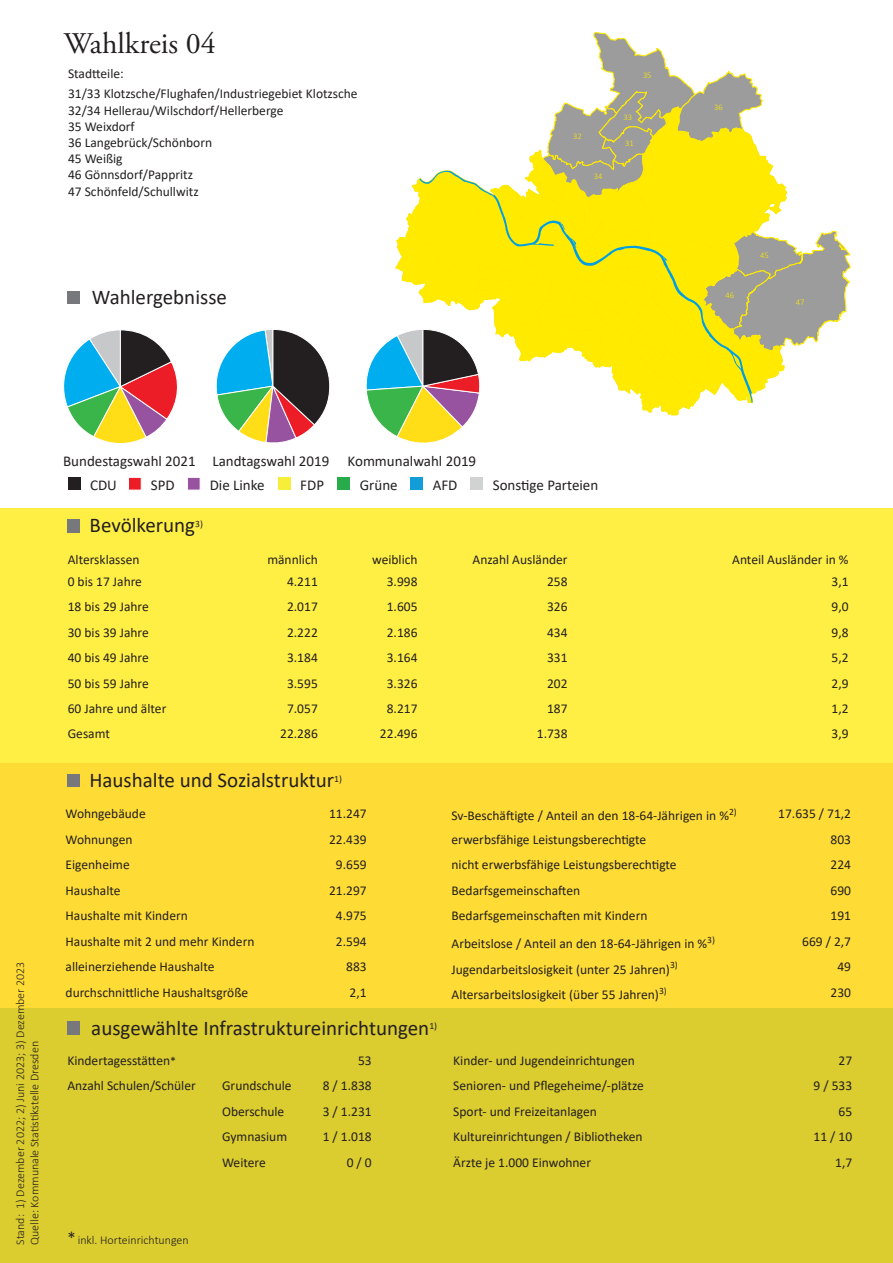
<style>
.page{position:relative;width:893px;height:1263px;background:#fff}
.page>*{position:absolute;margin:0;border:0;box-sizing:border-box;transform-origin:0 0}
.t1{font:30px "Adobe Garamond Pro";color:#231f20}
.t2{font:21px "Calibri";color:#231f20}
.t3{font:15px "Calibri";color:#231f20}
.t4{font:13.5px "Calibri";color:#231f20}
.t5{font:300 12px "Calibri";color:#231f20}
.t6{font:300 8.55px "Calibri";color:#ffea00}
.s1{font-size:12px}
.s2{font-size:18px}
</style>
<div class="page">
<div style="left:0;top:763px;width:893px;height:245px;background:#ffdc35"></div>
<div style="left:67px;top:774px;width:13px;height:13px;background:#76787b"></div>
<div style="left:0;top:508px;width:893px;height:255px;background:#ffef44"></div>
<div style="left:0;top:1008px;width:893px;height:255px;background:#dbcc2f"></div>
<div style="left:67px;top:1021px;width:13px;height:13px;background:#76787b"></div>
<div style="left:67px;top:519px;width:13px;height:13px;background:#76787b"></div>
<div style="left:67px;top:291px;width:13px;height:13px;background:#76787b"></div>
<div style="left:68px;top:477px;width:12px;height:13px;background:#231f20"></div>
<div style="left:187px;top:477px;width:13px;height:13px;background:#9752a0;border:1px solid #fff"></div>
<div style="left:128px;top:477px;width:13px;height:13px;background:#ec1d26;border:1px solid #fff"></div>
<div style="left:337px;top:477px;width:13px;height:13px;background:#28ab4a"></div>
<div style="left:410px;top:477px;width:13px;height:13px;background:#129dd9"></div>
<div style="left:278px;top:477px;width:13px;height:13px;background:#f6ee39"></div>
<div style="left:470px;top:477px;width:13px;height:13px;background:#d1d2d2"></div>
<svg style="left:63px;top:330px;width:115px;height:114px"></svg>
<svg style="left:216px;top:329px;width:114px;height:114px"></svg>
<svg style="left:366px;top:32px;width:485px;height:411px"></svg>
<p class="t1" style="left:64px;top:25px;width:154px">Wahlkreis 04</p>
<p class="t4" style="left:68px;top:64px;width:57px">Stadtteile:</p>
<p class="t4" style="left:68px;top:85px;width:291px">31/33 Klotzsche/Flughafen/Industriegebiet Klotzsche</p>
<p class="t4" style="left:68px;top:101px;width:217px">32/34 Hellerau/Wilschdorf/Hellerberge</p>
<p class="t4" style="left:68px;top:117px;width:68px">35 Weixdorf</p>
<p class="t4" style="left:68px;top:133px;width:146px">36 Langebrück/Schönborn</p>
<p class="t4" style="left:68px;top:149px;width:56px">45 Weißig</p>
<p class="t4" style="left:68px;top:166px;width:127px">46 Gönnsdorf/Pappritz</p>
<p class="t4" style="left:68px;top:182px;width:132px">47 Schönfeld/Schullwitz</p>
<p class="t2" style="left:92px;top:282px;width:137px">Wahlergebnisse</p>
<p class="t6" style="left:573px;top:131px;width:10px">32</p>
<p class="t6" style="left:594px;top:171px;width:10px">34</p>
<p class="t6" style="left:643px;top:70px;width:10px">35</p>
<p class="t6" style="left:624px;top:111px;width:10px">33</p>
<p class="t6" style="left:625px;top:138px;width:10px">31</p>
<p class="t6" style="left:714px;top:102px;width:10px">36</p>
<p class="t6" style="left:725px;top:290px;width:10px">46</p>
<p class="t6" style="left:760px;top:249px;width:10px">45</p>
<p class="t6" style="left:796px;top:297px;width:10px">47</p>
<p class="t5" style="left:13px;top:1245px;width:285px;rotate:-90deg">Stand: 1) Dezember 2022; 2) Juni 2023; 3) Dezember 2023</p>
<p class="t5" style="left:27px;top:1245px;width:205px;rotate:-90deg">Quelle: Kommunale Statistikstelle Dresden</p>
<p class="t3" style="left:63px;top:451px;width:134px">Bundestagswahl 2021</p>
<p class="t3" style="left:212px;top:451px;width:118px">Landtagswahl 2019</p>
<p class="t3" style="left:348px;top:450px;width:130px">Kommunalwahl 2019</p>
<p class="t3" style="left:90px;top:474px;width:28px">CDU</p>
<p class="t3" style="left:151px;top:474px;width:25px">SPD</p>
<p class="t3" style="left:210px;top:474px;width:56px">Die Linke</p>
<p class="t3" style="left:300px;top:474px;width:25px">FDP</p>
<p class="t3" style="left:360px;top:474px;width:39px">Grüne</p>
<p class="t3" style="left:433px;top:474px;width:26px">AFD</p>
<p class="t3" style="left:493px;top:474px;width:107px">Sonstige Parteien</p>
<p class="t2" style="left:90px;top:511px;width:115px">Bevölkerung<sup>3)</sup></p>
<p class="t4" style="left:68px;top:550px;width:73px">Altersklassen</p>
<p class="t4" style="left:267px;top:550px;width:52px">männlich</p>
<p class="t4" style="left:372px;top:550px;width:47px">weiblich</p>
<p class="t4" style="left:473px;top:550px;width:97px">Anzahl Ausländer</p>
<p class="t4" style="left:732px;top:550px;width:118px">Anteil Ausländer in %</p>
<p class="t4" style="left:68px;top:572px;width:76px">0 bis 17 Jahre</p>
<p class="t4" style="left:287px;top:572px;width:32px">4.211</p>
<p class="t4" style="left:387px;top:572px;width:32px">3.998</p>
<p class="t4" style="left:547px;top:572px;width:22px">258</p>
<p class="t4" style="left:832px;top:572px;width:19px">3,1</p>
<p class="t4" style="left:68px;top:597px;width:83px">18 bis 29 Jahre</p>
<p class="t4" style="left:287px;top:597px;width:32px">2.017</p>
<p class="t4" style="left:387px;top:597px;width:32px">1.605</p>
<p class="t4" style="left:547px;top:597px;width:22px">326</p>
<p class="t4" style="left:832px;top:597px;width:19px">9,0</p>
<p class="t4" style="left:68px;top:623px;width:83px">30 bis 39 Jahre</p>
<p class="t4" style="left:287px;top:623px;width:32px">2.222</p>
<p class="t4" style="left:387px;top:623px;width:32px">2.186</p>
<p class="t4" style="left:547px;top:623px;width:22px">434</p>
<p class="t4" style="left:832px;top:623px;width:19px">9,8</p>
<p class="t4" style="left:68px;top:648px;width:83px">40 bis 49 Jahre</p>
<p class="t4" style="left:287px;top:648px;width:32px">3.184</p>
<p class="t4" style="left:387px;top:648px;width:32px">3.164</p>
<p class="t4" style="left:547px;top:648px;width:22px">331</p>
<p class="t4" style="left:832px;top:648px;width:19px">5,2</p>
<p class="t4" style="left:68px;top:674px;width:83px">50 bis 59 Jahre</p>
<p class="t4" style="left:287px;top:674px;width:32px">3.595</p>
<p class="t4" style="left:387px;top:674px;width:32px">3.326</p>
<p class="t4" style="left:547px;top:674px;width:22px">202</p>
<p class="t4" style="left:832px;top:674px;width:19px">2,9</p>
<p class="t4" style="left:68px;top:699px;width:100px">60 Jahre und älter</p>
<p class="t4" style="left:287px;top:699px;width:32px">7.057</p>
<p class="t4" style="left:387px;top:699px;width:32px">8.217</p>
<p class="t4" style="left:547px;top:699px;width:22px">187</p>
<p class="t4" style="left:832px;top:699px;width:19px">1,2</p>
<p class="t4" style="left:68px;top:724px;width:44px">Gesamt</p>
<p class="t4" style="left:280px;top:724px;width:39px">22.286</p>
<p class="t4" style="left:380px;top:724px;width:39px">22.496</p>
<p class="t4" style="left:537px;top:724px;width:32px">1.738</p>
<p class="t4" style="left:832px;top:724px;width:19px">3,9</p>
<p class="t2" style="left:89px;top:765px;width:254px">Haushalte und Sozialstruktur<sup>1)</sup></p>
<p class="t4" style="left:66px;top:804px;width:82px">Wohngebäude</p>
<p class="t4" style="left:329px;top:804px;width:39px">11.247</p>
<p class="t4" style="left:451px;top:806px;width:287px">Sv-Beschäftigte / Anteil an den 18-64-Jährigen in %<sup>2)</sup></p>
<p class="t4" style="left:778px;top:804px;width:74px">17.635 / 71,2</p>
<p class="t4" style="left:66px;top:830px;width:68px">Wohnungen</p>
<p class="t4" style="left:329px;top:830px;width:39px">22.439</p>
<p class="t4" style="left:451px;top:830px;width:196px">erwerbsfähige Leistungsberechtigte</p>
<p class="t4" style="left:831px;top:830px;width:22px">803</p>
<p class="t4" style="left:66px;top:855px;width:66px">Eigenheime</p>
<p class="t4" style="left:336px;top:855px;width:32px">9.659</p>
<p class="t4" style="left:451px;top:855px;width:227px">nicht erwerbsfähige Leistungsberechtigte</p>
<p class="t4" style="left:831px;top:855px;width:22px">224</p>
<p class="t4" style="left:66px;top:881px;width:57px">Haushalte</p>
<p class="t4" style="left:329px;top:881px;width:39px">21.297</p>
<p class="t4" style="left:451px;top:881px;width:130px">Bedarfsgemeinschaften</p>
<p class="t4" style="left:831px;top:881px;width:22px">690</p>
<p class="t4" style="left:66px;top:906px;width:124px">Haushalte mit Kindern</p>
<p class="t4" style="left:336px;top:906px;width:32px">4.975</p>
<p class="t4" style="left:451px;top:906px;width:197px">Bedarfsgemeinschaften mit Kindern</p>
<p class="t4" style="left:831px;top:906px;width:22px">191</p>
<p class="t4" style="left:66px;top:932px;width:190px">Haushalte mit 2 und mehr Kindern</p>
<p class="t4" style="left:336px;top:932px;width:32px">2.594</p>
<p class="t4" style="left:451px;top:934px;width:265px">Arbeitslose / Anteil an den 18-64-Jährigen in %<sup>3)</sup></p>
<p class="t4" style="left:802px;top:932px;width:50px">669 / 2,7</p>
<p class="t4" style="left:66px;top:957px;width:150px">alleinerziehende Haushalte</p>
<p class="t4" style="left:346px;top:957px;width:22px">883</p>
<p class="t4" style="left:451px;top:960px;width:228px">Jugendarbeitslosigkeit (unter 25 Jahren)<sup>3)</sup></p>
<p class="t4" style="left:837px;top:957px;width:15px">49</p>
<p class="t4" style="left:66px;top:983px;width:184px">durchschnittliche Haushaltsgröße</p>
<p class="t4" style="left:350px;top:983px;width:19px">2,1</p>
<p class="t4" style="left:451px;top:985px;width:217px">Altersarbeitslosigkeit (über 55 Jahren)<sup>3)</sup></p>
<p class="t4" style="left:831px;top:983px;width:22px">230</p>
<p class="t2" style="left:91px;top:1013px;width:347px">ausgewählte Infrastruktureinrichtungen<sup>1)</sup></p>
<p class="t4" style="left:67px;top:1051px;width:110px">Kindertagesstätten<span class="s1">*</span></p>
<p class="t4" style="left:358px;top:1051px;width:15px">53</p>
<p class="t4" style="left:453px;top:1051px;width:183px">Kinder- und Jugendeinrichtungen</p>
<p class="t4" style="left:838px;top:1051px;width:15px">27</p>
<p class="t4" style="left:67px;top:1076px;width:130px">Anzahl Schulen/Schüler</p>
<p class="t4" style="left:222px;top:1076px;width:71px">Grundschule</p>
<p class="t4" style="left:323px;top:1076px;width:50px">8 / 1.838</p>
<p class="t4" style="left:453px;top:1076px;width:192px">Senioren- und Pflegeheime/-plätze</p>
<p class="t4" style="left:813px;top:1076px;width:40px">9 / 533</p>
<p class="t4" style="left:222px;top:1102px;width:64px">Oberschule</p>
<p class="t4" style="left:323px;top:1102px;width:50px">3 / 1.231</p>
<p class="t4" style="left:453px;top:1102px;width:145px">Sport- und Freizeitanlagen</p>
<p class="t4" style="left:838px;top:1102px;width:15px">65</p>
<p class="t4" style="left:222px;top:1127px;width:67px">Gymnasium</p>
<p class="t4" style="left:323px;top:1127px;width:50px">1 / 1.018</p>
<p class="t4" style="left:453px;top:1127px;width:191px">Kultureinrichtungen / Bibliotheken</p>
<p class="t4" style="left:813px;top:1127px;width:40px">11 / 10</p>
<p class="t4" style="left:222px;top:1153px;width:45px">Weitere</p>
<p class="t4" style="left:347px;top:1153px;width:27px">0 / 0</p>
<p class="t4" style="left:453px;top:1153px;width:139px">Ärzte je 1.000 Einwohner</p>
<p class="t4" style="left:835px;top:1153px;width:19px">1,7</p>
<p class="t5" style="left:67px;top:1232px;width:123px"><span class="s2">*</span>inkl. Horteinrichtungen</p>
</div>
